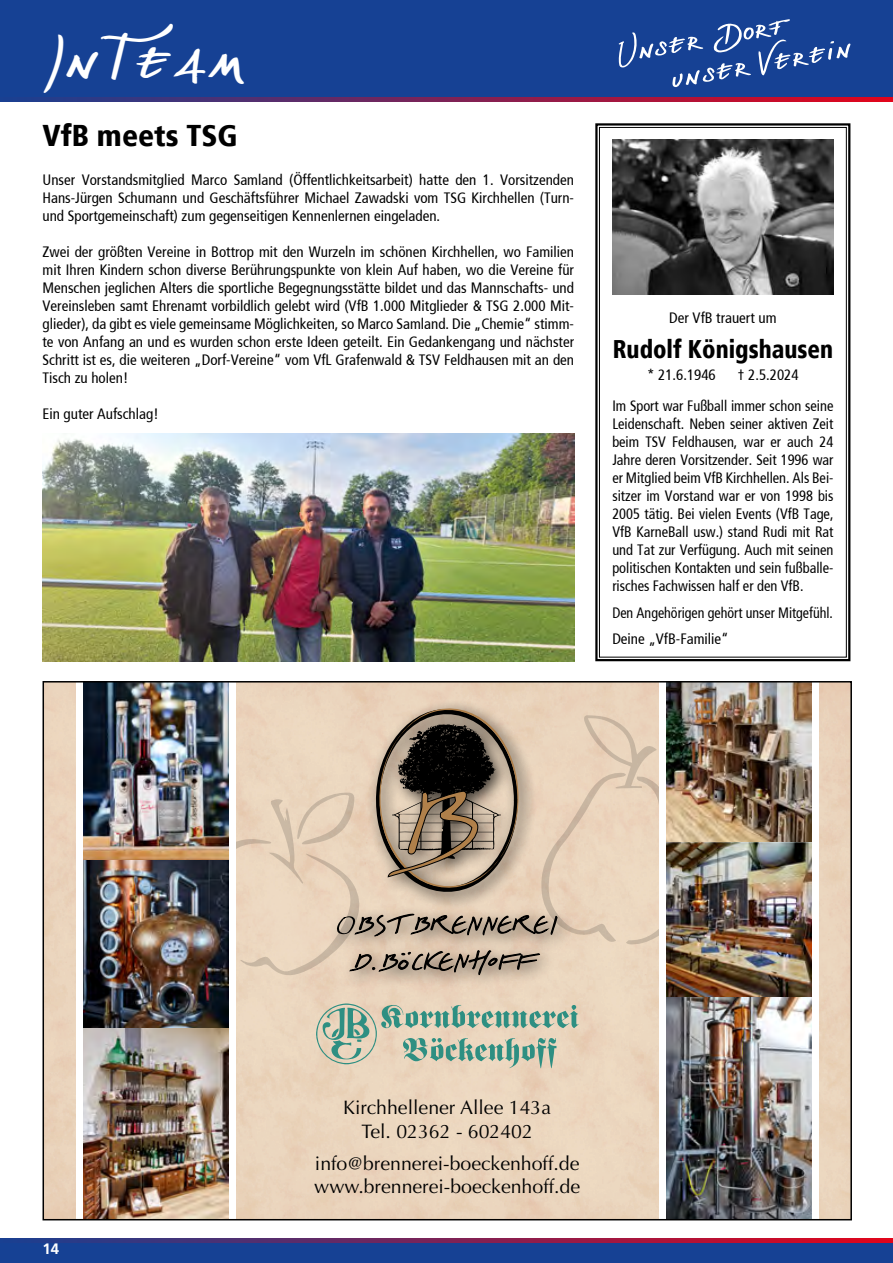
<style>
.page{position:relative;width:893px;height:1263px;background:#fff}
.page>*{position:absolute;margin:0;border:0;box-sizing:border-box;transform-origin:0 0}
.t1{font:45px "Denishandwritting";color:#fff}
.t2{font:900 condensed 30px "Frutiger";color:#000}
.t3{font:900 condensed 25.5px "Frutiger";color:#000;scale:.92 1}
.t4{font:19.5px/23.4px "Optima";color:#000;text-align:center}
.t5{font:condensed 15px/18px "Frutiger";color:#000;text-align:justify}
.t6{font:condensed 15px/18px "Frutiger";color:#000;text-align:justify;scale:.96 1}
.t7{font:condensed 15px/26.5px "Frutiger";color:#000;scale:.93 1}
.t8{font:700 15px "Frutiger 65";color:#fff}
</style>
<div class="page">
<div style="left:0;top:1238px;width:893px;height:25px;background:#164194"></div>
<div style="left:0;top:0;width:893px;height:102px;background:#164194"></div>
<svg style="left:34px;top:1238px;width:859px;height:4px;background:#812053"></svg>
<svg style="left:34px;top:98px;width:859px;height:4px;background:#812053"></svg>
<svg style="left:618px;top:19px;width:232px;height:68px"></svg>
<svg style="left:595px;top:123px;width:256px;height:539px"></svg>
<div style="left:599px;top:127px;width:248px;height:530px;border:1px solid #000"></div>
<div style="left:328px;top:699px;width:247px;height:293px;background:#ead3bc"></div>
<svg style="left:228px;top:705px;width:431px;height:280px"></svg>
<svg style="left:316px;top:1003px;width:263px;height:65px;background:#bac2ad"></svg>
<img style="left:83px;top:684px;width:145px;height:533px">
<img style="left:666px;top:684px;width:145px;height:533px">
<img style="left:612px;top:139px;width:221px;height:156px">
<img style="left:43px;top:434px;width:531px;height:227px">
<h1 class="t1" style="left:43px;top:36px;width:205px">)nTeam</h1>
<h2 class="t2" style="left:43px;top:122px;width:197px">VfB meets TSG</h2>
<p class="t5" style="left:43px;top:172px;width:533px">Unser Vorstandsmitglied Marco Samland (Öffentlichkeitsarbeit) hatte den 1. Vorsitzenden Hans-Jürgen Schumann und Geschäftsführer Michael Zawadski vom TSG Kirchhellen (Turn&shy;und Sportgemeinschaft) zum gegenseitigen Kennenlernen eingeladen.</p>
<p class="t5" style="left:43px;top:244px;width:533px">Zwei der größten Vereine in Bottrop mit den Wurzeln im schönen Kirchhellen, wo Familien mit Ihren Kindern schon diverse Berührungspunkte von klein Auf haben, wo die Vereine für Menschen jeglichen Alters die sportliche Begegnungsstätte bildet und das Mannschafts- und Vereinsleben samt Ehrenamt vorbildlich gelebt wird (VfB 1.000 Mitglieder &amp; TSG 2.000 Mit&shy;glieder), da gibt es viele gemeinsame Möglichkeiten, so Marco Samland. Die „Chemie“ stimm&shy;te von Anfang an und es wurden schon erste Ideen geteilt. Ein Gedankengang und nächster Schritt ist es, die weiteren „Dorf-Vereine“ vom VfL Grafenwald &amp; TSV Feldhausen mit an den Tisch zu holen!</p>
<p class="t5" style="left:43px;top:406px;width:118px">Ein guter Aufschlag!</p>
<p class="t5" style="left:669px;top:310px;width:109px">Der VfB trauert um</p>
<h3 class="t3" style="left:613px;top:338px;width:241px">Rudolf Königshausen</h3>
<p class="t5" style="left:647px;top:367px;width:70px">* 21.6.1946</p>
<p class="t5" style="left:612px;top:361px;width:223px;line-height:30.8px;text-indent:125px">† 2.5.2024<br>Im Sport war Fußball immer schon seine</p>
<p class="t6" style="left:612px;top:416px;width:232px">Leidenschaft. Neben seiner aktiven Zeit beim TSV Feldhausen, war er auch 24<br>Jahre deren Vorsitzender. Seit 1996 war er Mitglied beim VfB Kirchhellen. Als Bei&shy;sitzer im Vorstand war er von 1998 bis 2005 tätig. Bei vielen Events (VfB Tage, VfB KarneBall usw.) stand Rudi mit Rat und Tat zur Verfügung. Auch mit seinen politischen Kontakten und sein fußballe&shy;risches Fachwissen half er den VfB.</p>
<p class="t7" style="left:612px;top:600px;width:239px">Den Angehörigen gehört unser Mitgefühl.<br>Deine „VfB-Familie“</p>
<p class="t8" style="left:43px;top:1242px;width:18px">14</p>
<h3 class="t4" style="left:343px;top:1096px;width:209px">Kirchhellener Allee 143a<br>Tel. 02362 - 602402</h3>
<h3 class="t4" style="left:314px;top:1152px;width:267px;text-align:left">info@brennerei-boeckenhoff.de www.brennerei-boeckenhoff.de</h3>
</div>
